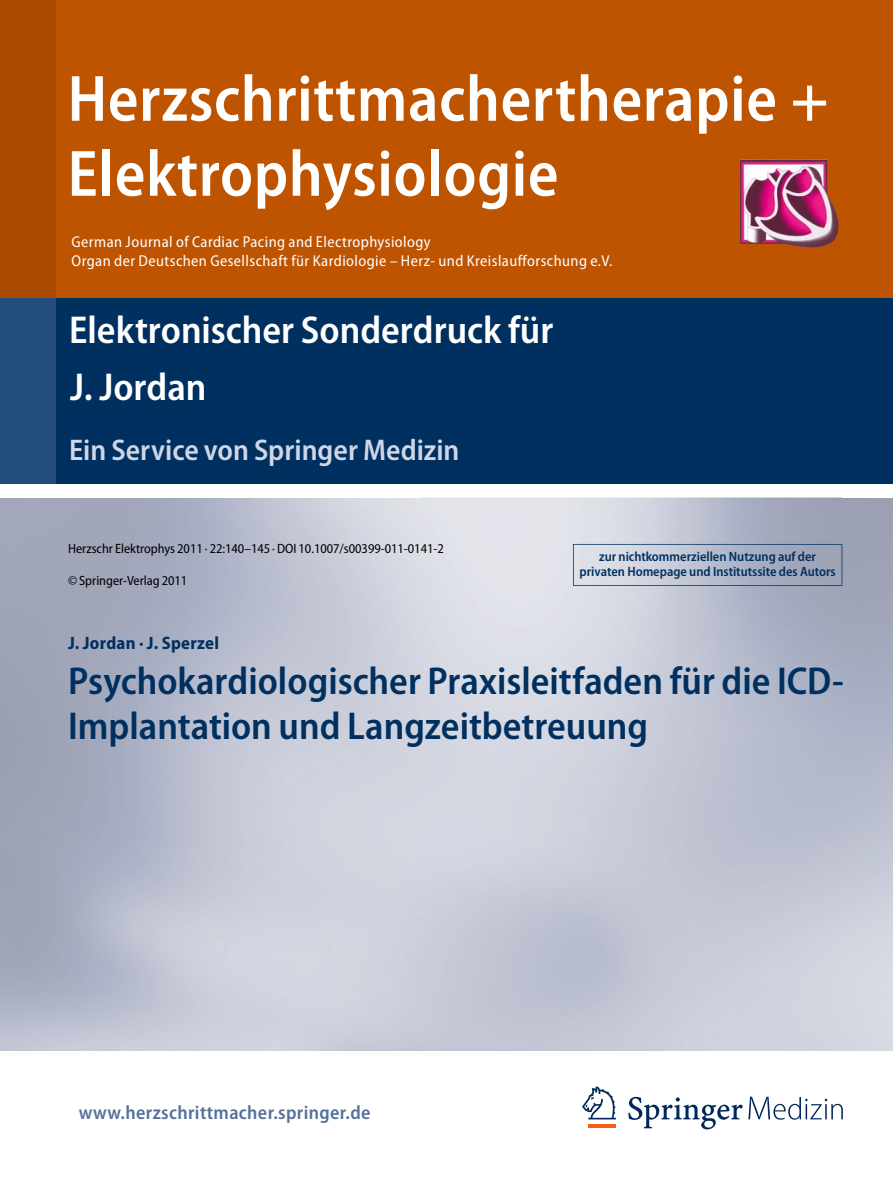
<style>
.page{position:relative;width:893px;height:1178px;background:#fff}
.page>*{position:absolute;margin:0;border:0;box-sizing:border-box;transform-origin:0 0}
.t1{font:600 semi-condensed 66px/75px "Myriad Pro";letter-spacing:.01em;color:#fff}
.t2{font:600 semi-condensed 39px/45px "Myriad Pro";color:#003060}
.t3{font:600 semi-condensed 39px "Myriad Pro";color:#fff}
.t4{font:600 semi-condensed 30px "Myriad Pro";color:#d0d6e5}
.t5{font:600 semi-condensed 19.5px "Myriad Pro";letter-spacing:.02em;color:#55719a}
.t6{font:700 semi-condensed 18px "Myriad Pro";letter-spacing:.015em;color:#003060}
.t7{font:semi-condensed 15.75px/19.5px "Myriad Pro";letter-spacing:.03em;color:#fff}
.t8{font:semi-condensed 13.5px "Myriad Pro";color:#000}
.t9{font:600 semi-condensed 13.5px/15px "Myriad Pro";letter-spacing:-.005em;color:#003060;text-align:center}
</style>
<div class="page">
<div style="left:55px;top:298px;width:838px;height:185px;background:#003060"></div>
<div style="left:0;top:298px;width:55px;height:185px;background:#224d7c"></div>
<img style="left:0;top:497px;width:893px;height:553px">
<svg style="left:573px;top:544px;width:269px;height:42px;background:#b4baca"></svg>
<div style="left:55px;top:0;width:838px;height:298px;background:#be5300"></div>
<div style="left:0;top:0;width:55px;height:298px;background:#ab4b00"></div>
<hr style="left:588px;top:1125px;width:28px;height:3px;background:#f76013">
<svg style="left:582px;top:1086px;width:34px;height:33px"></svg>
<svg style="left:628px;top:1097px;width:215px;height:32px"></svg>
<img style="left:740px;top:159px;width:98px;height:88px">
<h1 class="t1" style="left:68px;top:62px;width:763px">Herzschrittmacher therapie +<br>Elektrophysiologie</h1>
<p class="t7" style="left:72px;top:232px;width:542px">German Journal of Cardiac Pacing and Electrophysiology<br>Organ der Deutschen Gesellschaft für Kardiologie – Herz- und Kreislaufforschung e.V.</p>
<h2 class="t3" style="left:69px;top:308px;width:486px">Elektronischer Sonderdruck für</h2>
<h2 class="t3" style="left:70px;top:365px;width:138px">J. Jordan</h2>
<h3 class="t4" style="left:69px;top:433px;width:392px">Ein Service von Springer Medizin</h3>
<p class="t8" style="left:68px;top:541px;width:377px">Herzschr Elektrophys 2011 · 22:140–145 · DOI 10.1007/s00399-011-0141-2</p>
<p class="t8" style="left:68px;top:573px;width:121px">© Springer-Verlag 2011</p>
<p class="t9" style="left:580px;top:549px;width:258px">zur nichtkommerziellen Nutzung auf der privaten Homepage und Institutssite des Autors</p>
<p class="t6" style="left:68px;top:632px;width:153px">J. Jordan · J. Sperzel</p>
<h2 class="t2" style="left:68px;top:659px;width:777px">Psychokardiologischer Praxisleitfaden für die ICD-<br>Implantation und Langzeitbetreuung</h2>
<p class="t5" style="left:79px;top:1102px;width:293px">www.herzschrittmacher.springer.de</p>
</div>
